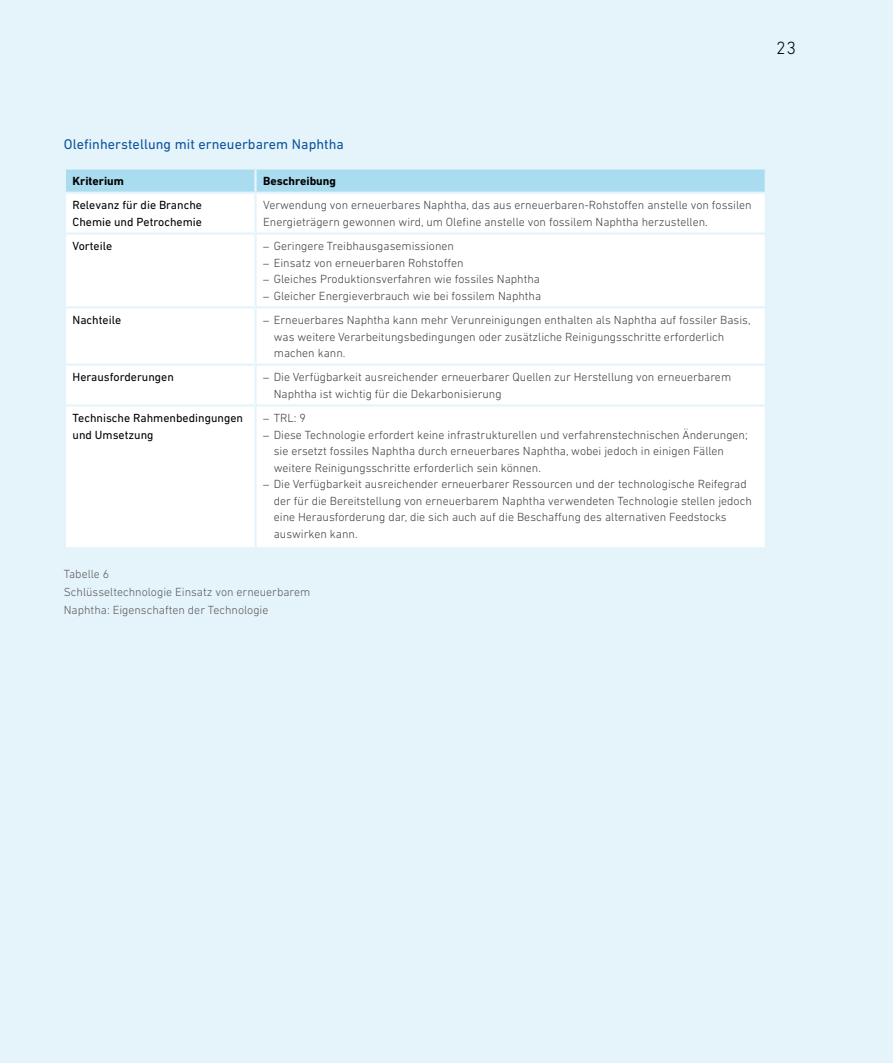
<style>
.page{position:relative;width:893px;height:1063px;background:#e5f4fa}
.page>*{position:absolute;margin:0;border:0;box-sizing:border-box;transform-origin:0 0}
.t1{font:300 18px "DIN Next LT Pro";color:#000}
.h3_Blau{font:14.25px "DIN Next LT Pro";letter-spacing:.005em;color:#0c539e}
.Tabellenzellen{font:300 12px/16.5px "DIN Next LT Pro";color:#3e3d40}
.Tabellenkopfspalte{font:12px/16.5px "DIN Next LT Pro";color:#000}
.t2{font:300 12px/18px "DIN Next LT Pro";color:#58585a}
.Tabellenkopf_dunkel{font:700 12px "DIN Next LT Pro";color:#000}
.s1{font-family:"Sabon Next LT Pro";font-weight:400}
</style>
<div class="page">
<div style="left:66px;top:170px;width:699px;height:22px;background:#aadcef"></div>
<div style="left:66px;top:194px;width:699px;height:353px;background:#fff"></div>
<hr style="left:254px;top:170px;width:3px;height:22px;background:#e5f4fa">
<hr style="left:64px;top:232px;width:191px;height:3px;background:#e5f4fa">
<hr style="left:255px;top:232px;width:512px;height:3px;background:#e5f4fa">
<hr style="left:64px;top:306px;width:191px;height:2px;background:#e5f4fa">
<hr style="left:255px;top:306px;width:512px;height:2px;background:#e5f4fa">
<hr style="left:64px;top:364px;width:191px;height:2px;background:#e5f4fa">
<hr style="left:255px;top:364px;width:512px;height:2px;background:#e5f4fa">
<hr style="left:64px;top:404px;width:191px;height:3px;background:#e5f4fa">
<hr style="left:255px;top:404px;width:512px;height:3px;background:#e5f4fa">
<hr style="left:254px;top:194px;width:3px;height:38px;background:#e5f4fa">
<hr style="left:254px;top:235px;width:3px;height:71px;background:#e5f4fa">
<hr style="left:254px;top:308px;width:3px;height:56px;background:#e5f4fa">
<hr style="left:254px;top:366px;width:3px;height:38px;background:#e5f4fa">
<hr style="left:254px;top:407px;width:3px;height:140px;background:#e5f4fa">
<h1 class="t1" style="left:776px;top:37px;width:22px">23</h1>
<h3 class="h3_Blau" style="left:64px;top:135px;width:282px">Olefinherstellung mit erneuerbarem Naphtha</h3>
<p class="Tabellenkopf_dunkel" style="left:73px;top:174px;width:53px">Kriterium</p>
<p class="Tabellenkopf_dunkel" style="left:263px;top:174px;width:74px">Beschreibung</p>
<p class="Tabellenkopfspalte" style="left:73px;top:197px;width:131px">Relevanz für die Branche<br>Chemie und Petrochemie</p>
<p class="Tabellenzellen" style="left:263px;top:197px;width:490px">Verwendung von erneuerbares Naphtha, das aus erneuerbaren-Rohstoffen anstelle von fossilen<br>Energieträgern gewonnen wird, um Olefine anstelle von fossilem Naphtha herzustellen.</p>
<p class="Tabellenkopfspalte" style="left:73px;top:238px;width:41px">Vorteile</p>
<p class="Tabellenzellen" style="left:263px;top:238px;width:192px"><span class="s1">–</span> Geringere Treibhausgasemissionen</p>
<p class="Tabellenzellen" style="left:263px;top:254px;width:202px"><span class="s1">–</span> Einsatz von erneuerbaren Rohstoffen</p>
<p class="Tabellenzellen" style="left:263px;top:271px;width:278px"><span class="s1">–</span> Gleiches Produktionsverfahren wie fossiles Naphtha</p>
<p class="Tabellenzellen" style="left:263px;top:287px;width:280px"><span class="s1">–</span> Gleicher Energieverbrauch wie bei fossilem Naphtha</p>
<p class="Tabellenkopfspalte" style="left:73px;top:312px;width:50px">Nachteile</p>
<p class="Tabellenzellen" style="left:274px;top:312px;width:478px;text-indent:-11px"><span class="s1">–</span> Erneuerbares Naphtha kann mehr Verunreinigungen enthalten als Naphtha auf fossiler Basis, was weitere Verarbeitungsbedingungen oder zusätzliche Reinigungsschritte erforderlich machen kann.</p>
<p class="Tabellenkopfspalte" style="left:73px;top:369px;width:103px">Herausforderungen</p>
<p class="Tabellenzellen" style="left:274px;top:369px;width:459px;text-indent:-11px"><span class="s1">–</span> Die Verfügbarkeit ausreichender erneuerbarer Quellen zur Herstellung von erneuerbarem<br>Naphtha ist wichtig für die Dekarbonisierung</p>
<p class="Tabellenkopfspalte" style="left:73px;top:410px;width:172px">Technische Rahmenbedingungen und Umsetzung</p>
<p class="Tabellenzellen" style="left:263px;top:410px;width:44px"><span class="s1">–</span> TRL: 9</p>
<p class="Tabellenzellen" style="left:274px;top:426px;width:476px;text-indent:-11px"><span class="s1">–</span> Diese Technologie erfordert keine infrastrukturellen und verfahrenstechnischen Änderungen; sie ersetzt fossiles Naphtha durch erneuerbares Naphtha, wobei jedoch in einigen Fällen weitere Reinigungsschritte erforderlich sein können.</p>
<p class="Tabellenzellen" style="left:274px;top:476px;width:479px;text-indent:-11px"><span class="s1">–</span> Die Verfügbarkeit ausreichender erneuerbarer Ressourcen und der technologische Reifegrad der für die Bereitstellung von erneuerbarem Naphtha verwendeten Technologie stellen jedoch eine Herausforderung dar, die sich auch auf die Beschaffung des alternativen Feedstocks auswirken kann.</p>
<p class="t2" style="left:64px;top:565px;width:248px">Tabelle 6<br>Schlüsseltechnologie Einsatz von erneuerbarem<br>Naphtha: Eigenschaften der Technologie</p>
</div>
